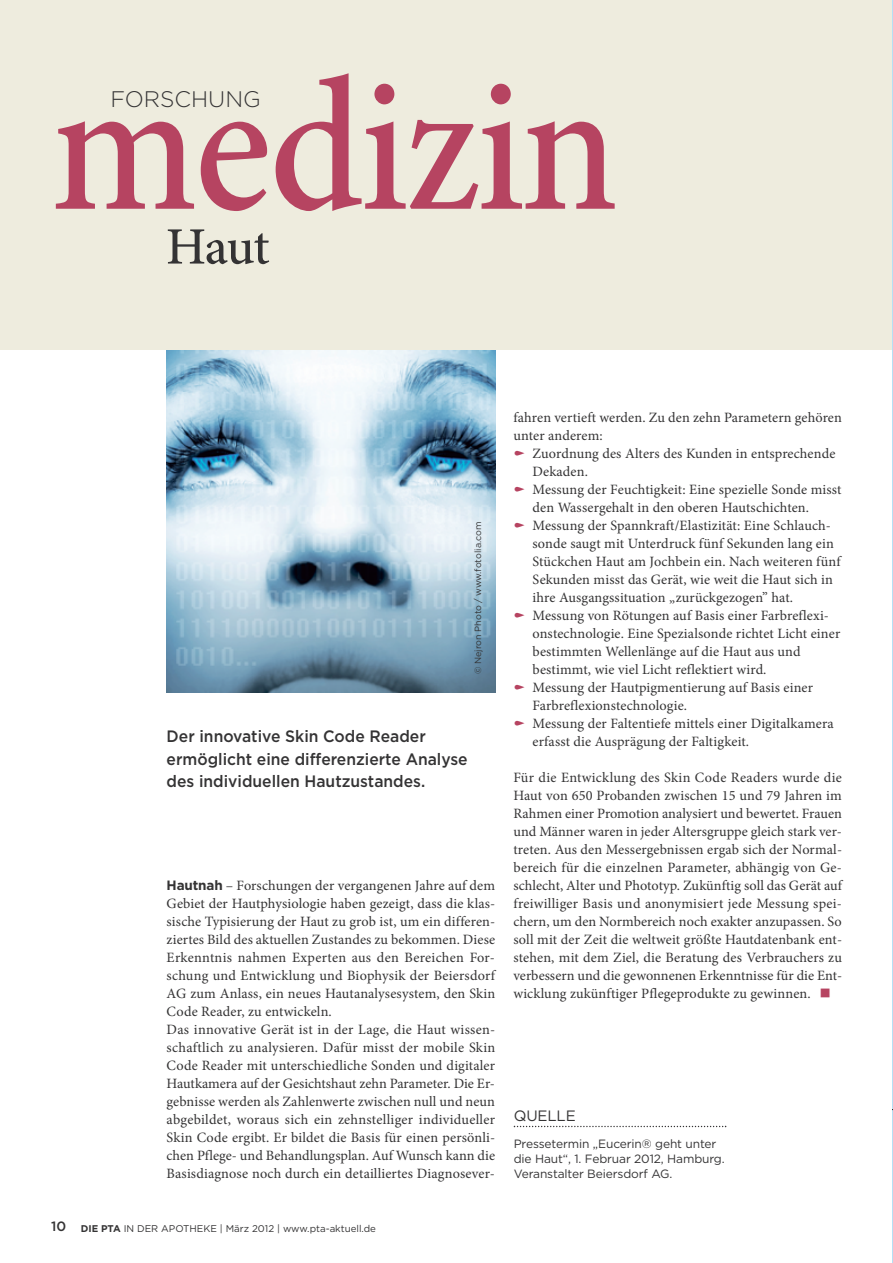
<style>
.page{position:relative;width:893px;height:1263px;background:#fff}
.page>*{position:absolute;margin:0;border:0;box-sizing:border-box;transform-origin:0 0}
.t1{font:500 condensed 193.5px "Minion Pro";letter-spacing:-.02em;color:#b64461}
.t2{font:500 52.5px "Minion Pro";color:#343334}
.t3{font:300 22.5px "Gotham";color:#343334}
.t4{font:500 16.5px/22.5px "Gotham";color:#343334;scale:.95 1}
.t5{font:15px "Gotham";letter-spacing:-.01em;color:#343334}
.t6{font:14.25px/18px "Minion Pro";letter-spacing:.01em;color:#343334}
.t7{font:12px/15px "Gotham";letter-spacing:-.01em;color:#343334}
.t8{font:9.75px "Gotham";color:#343334}
.t9{font:9px "Gotham";color:#343334}
.s1{font-family:"Gotham";font-weight:700;font-size:13.5px}
.s2{font-weight:500;font-size:13.5px}
.s3{font-weight:700}
</style>
<div class="page">
<div style="left:0;top:0;width:893px;height:350px;background:#eeecde"></div>
<img style="left:167px;top:350px;width:328px;height:342px">
<svg style="left:514px;top:1126px;width:212px;height:1px"></svg>
<img style="left:892px;top:0;width:1px;height:1263px">
<h1 class="t1" style="left:51px;top:29px;width:569px">medizin</h1>
<h2 class="t2" style="left:166px;top:215px;width:105px">Haut</h2>
<h3 class="t3" style="left:111px;top:91px;width:152px">FORSCHUNG</h3>
<p class="t9" style="left:474px;top:674px;width:154px;rotate:-90deg">© Nejron Photo / www.fotolia.com</p>
<p class="t4" style="left:167px;top:726px;width:318px">Der innovative Skin Code Reader ermöglicht eine differenzierte Analyse des individuellen Hautzustandes.</p>
<p class="t6" style="left:167px;top:878px;width:330px"><span class="s1">Hautnah</span> – Forschungen der vergangenen Jahre auf dem Gebiet der Hautphysiologie haben gezeigt, dass die klas&shy;sische Typisierung der Haut zu grob ist, um ein differen&shy;ziertes Bild des aktuellen Zustandes zu bekommen. Diese Erkenntnis nahmen Experten aus den Bereichen For&shy;schung und Entwicklung und Biophysik der Beiersdorf AG zum Anlass, ein neues Hautanalysesystem, den Skin Code Reader, zu entwickeln.<br>Das innovative Gerät ist in der Lage, die Haut wissen&shy;schaftlich zu analysieren. Dafür misst der mobile Skin Code Reader mit unterschiedliche Sonden und digitaler Hautkamera auf der Gesichtshaut zehn Parameter. Die Er&shy;gebnisse werden als Zahlenwerte zwischen null und neun abgebildet, woraus sich ein zehnstelliger individueller Skin Code ergibt. Er bildet die Basis für einen persönli&shy;chen Pflege- und Behandlungsplan. Auf Wunsch kann die Basisdiagnose noch durch ein detailliertes Diagnosever-</p>
<p class="t8" style="left:51px;top:1225px;width:327px"><span class="s2">10</span> <span class="s3">DIE PTA</span> IN DER APOTHEKE | März 2012 | www.pta-aktuell.de</p>
<p class="t6" style="left:513px;top:410px;width:330px">fahren vertieft werden. Zu den zehn Parametern gehören unter anderem:</p>
<p class="t6" style="left:533px;top:446px;width:311px">Zuordnung des Alters des Kunden in entsprechende Dekaden.<br>Messung der Feuchtigkeit: Eine spezielle Sonde misst den Wassergehalt in den oberen Hautschichten.<br>Messung der Spannkraft/Elastizität: Eine Schlauch&shy;sonde saugt mit Unterdruck fünf Sekunden lang ein Stückchen Haut am Jochbein ein. Nach weiteren fünf Sekunden misst das Gerät, wie weit die Haut sich in ihre Ausgangssituation „zurückgezogen” hat.<br>Messung von Rötungen auf Basis einer Farbreflexi&shy;onstechnologie. Eine Spezialsonde richtet Licht einer bestimmten Wellenlänge auf die Haut aus und bestimmt, wie viel Licht reflektiert wird.<br>Messung der Hautpigmentierung auf Basis einer Farbreflexionstechnologie.<br>Messung der Faltentiefe mittels einer Digitalkamera erfasst die Ausprägung der Faltigkeit.</p>
<p class="t6" style="left:513px;top:770px;width:330px;text-align:justify">Für die Entwicklung des Skin Code Readers wurde die Haut von 650 Probanden zwischen 15 und 79 Jahren im Rahmen einer Promotion analysiert und bewertet. Frauen und Männer waren in jeder Altersgruppe gleich stark ver&shy;treten. Aus den Messergebnissen ergab sich der Normal&shy;bereich für die einzelnen Parameter, abhängig von Ge&shy;schlecht, Alter und Phototyp. Zukünftig soll das Gerät auf freiwilliger Basis und anonymisiert jede Messung spei&shy;chern, um den Normbereich noch exakter anzupassen. So soll mit der Zeit die weltweit größte Hautdatenbank ent&shy;stehen, mit dem Ziel, die Beratung des Verbrauchers zu verbessern und die gewonnenen Erkenntnisse für die Ent&shy;wicklung zukünftiger Pflegeprodukte zu gewinnen.</p>
<p class="t5" style="left:514px;top:1110px;width:64px">QUELLE</p>
<p class="t7" style="left:514px;top:1137px;width:212px">Pressetermin „Eucerin® geht unter die Haut“, 1. Februar 2012, Hamburg.<br>Veranstalter Beiersdorf AG.</p>
</div>
